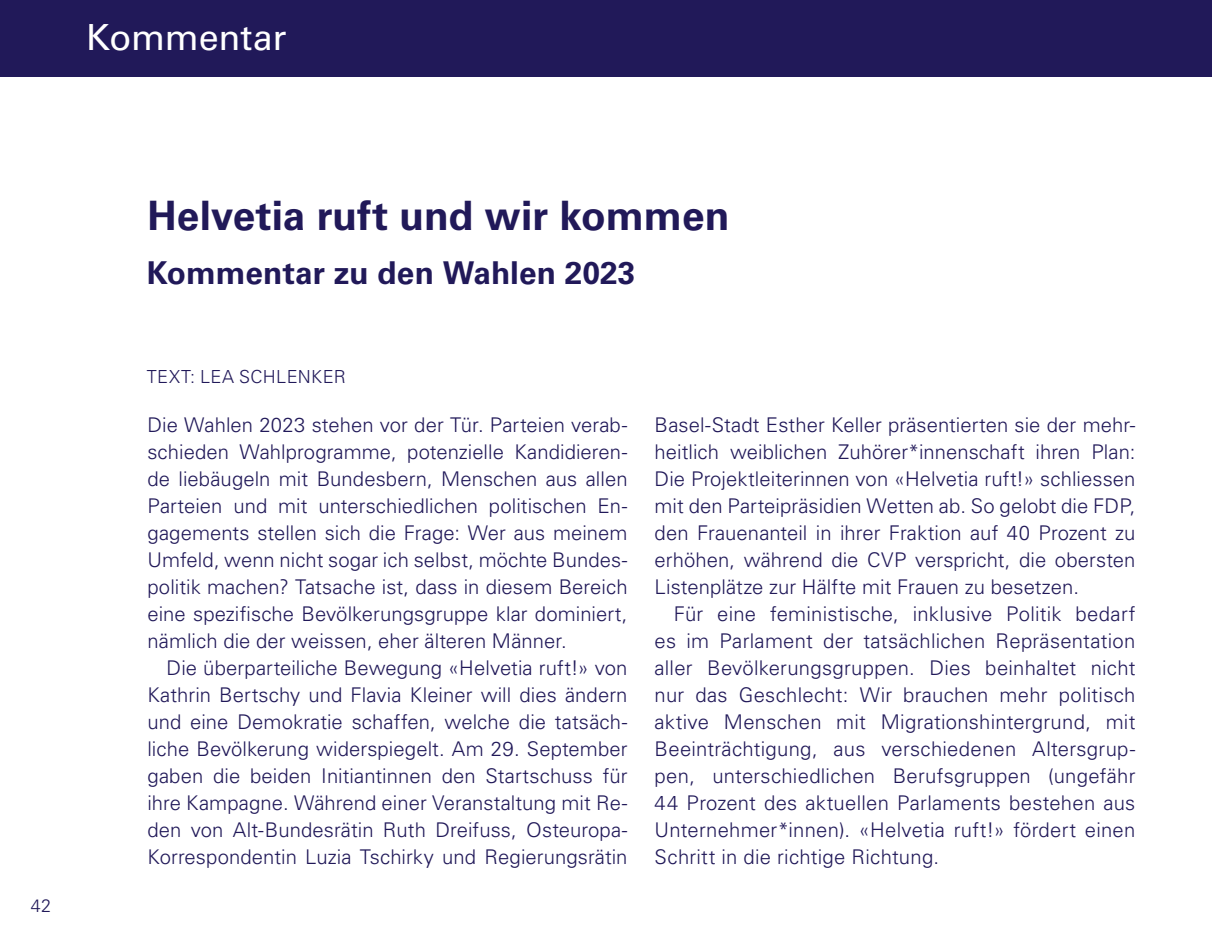
<style>
.page{position:relative;width:1212px;height:944px;background:#fff}
.page>*{position:absolute;margin:0;border:0;box-sizing:border-box;transform-origin:0 0}
.t1{font:700 40.5px "Univers LT Std";letter-spacing:.005em;color:#211959}
.t2{font:36px "Univers LT Std";letter-spacing:-.005em;color:#fff}
.t3{font:700 31.5px "Univers LT Std";color:#211959}
.t4{font:300 20.25px/27px "Univers LT Std";letter-spacing:.005em;color:#211959;text-align:justify}
.t5{font:300 18px "Univers LT Std";letter-spacing:.02em;color:#211959}
</style>
<div class="page">
<div style="left:0;top:0;width:1212px;height:77px;background:#211959"></div>
<h2 class="t2" style="left:86px;top:15px;width:202px">Kommentar</h2>
<p class="t5" style="left:31px;top:895px;width:22px">42</p>
<h1 class="t1" style="left:147px;top:192px;width:584px">Helvetia ruft und wir kommen</h1>
<h3 class="t3" style="left:147px;top:255px;width:490px">Kommentar zu den Wahlen 2023</h3>
<p class="t5" style="left:147px;top:365px;width:201px">TEXT: LEA SCHLENKER</p>
<p class="t4" style="left:147px;top:412px;width:482px">Die Wahlen 2023 stehen vor der Tür. Parteien verab&shy;schieden Wahlprogramme, potenzielle Kandidieren&shy;de liebäugeln mit Bundesbern, Menschen aus allen Parteien und mit unterschiedlichen politischen En&shy;gagements stellen sich die Frage: Wer aus meinem Umfeld, wenn nicht sogar ich selbst, möchte Bundes&shy;politik machen? Tatsache ist, dass in diesem Bereich eine spezifische Bevölkerungsgruppe klar dominiert, nämlich die der weissen, eher älteren Männer.</p>
<p class="t4" style="left:147px;top:654px;width:482px;text-indent:19px">Die überparteiliche Bewegung «Helvetia ruft!» von Kathrin Bertschy und Flavia Kleiner will dies ändern und eine Demokratie schaffen, welche die tatsäch&shy;liche Bevölkerung widerspiegelt. Am 29. September gaben die beiden Initiantinnen den Startschuss für ihre Kampagne. Während einer Veranstaltung mit Re&shy;den von Alt-Bundesrätin Ruth Dreifuss, Osteuropa-Korrespondentin Luzia Tschirky und Regierungsrätin</p>
<p class="t4" style="left:654px;top:411px;width:482px">Basel-Stadt Esther Keller präsentierten sie der mehr&shy;heitlich weiblichen Zuhörer*innenschaft ihren Plan:<br>Die Projektleiterinnen von «Helvetia ruft!» schliessen mit den Parteipräsidien Wetten ab. So gelobt die FDP, den Frauenanteil in ihrer Fraktion auf 40 Prozent zu erhöhen, während die CVP verspricht, die obersten Listenplätze zur Hälfte mit Frauen zu besetzen.</p>
<p class="t4" style="left:654px;top:600px;width:482px;text-indent:19px">Für eine feministische, inklusive Politik bedarf es im Parlament der tatsächlichen Repräsentation aller Bevölkerungsgruppen. Dies beinhaltet nicht nur das Geschlecht: Wir brauchen mehr politisch aktive Menschen mit Migrationshintergrund, mit Beeinträchtigung, aus verschiedenen Altersgrup&shy;pen, unterschiedlichen Berufsgruppen (ungefähr 44 Prozent des aktuellen Parlaments bestehen aus Unternehmer*innen). «Helvetia ruft!» fördert einen Schritt in die richtige Richtung.</p>
</div>
